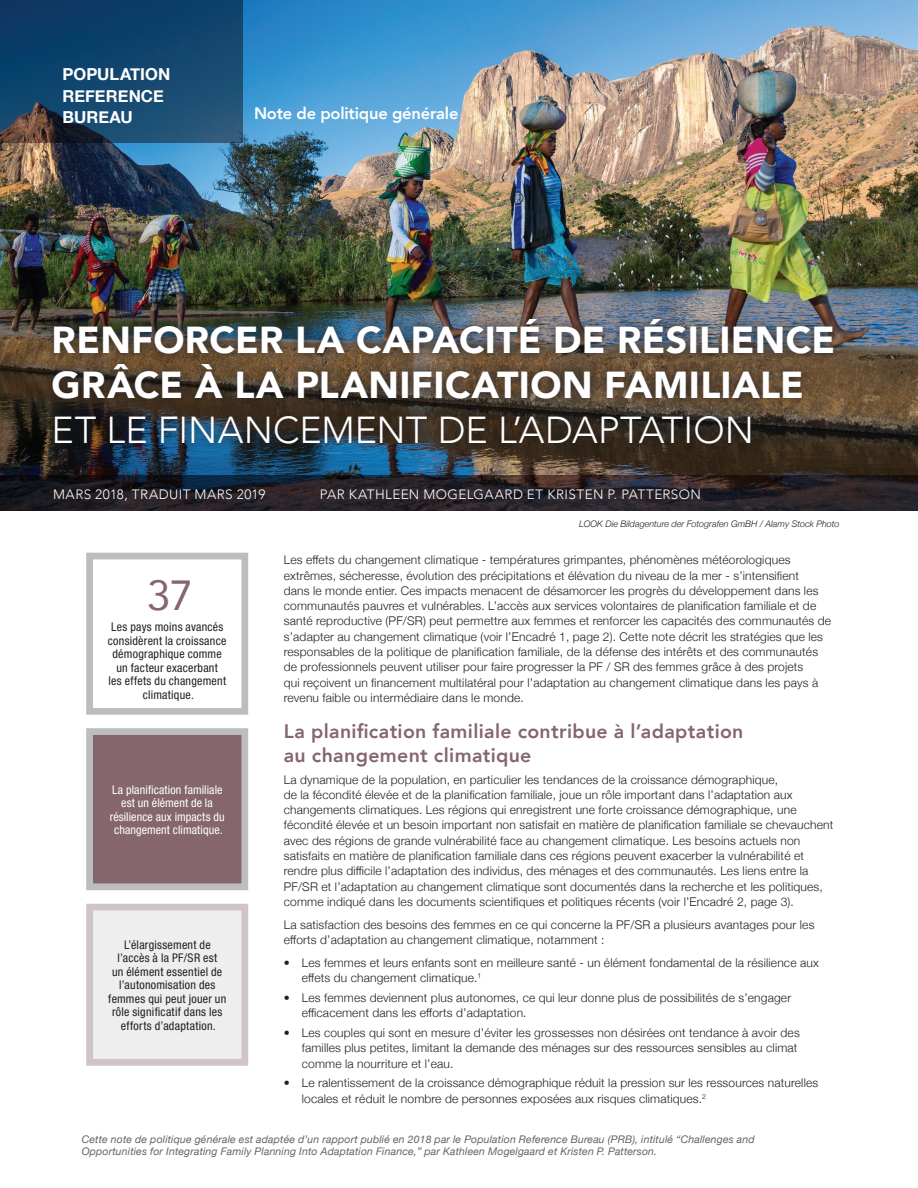
<style>
.page{position:relative;width:918px;height:1188px;background:#fff}
.page>*{position:absolute;margin:0;border:0;box-sizing:border-box;transform-origin:0 0}
.t1{font:42px "Avenir";color:#85666c}
.t2{font:900 37.5px/45px "Avenir";letter-spacing:.01em;color:#fff}
.t3{font:300 37.5px "Avenir";letter-spacing:.005em;color:#fff}
.t4{font:800 19.5px/24px "Avenir";letter-spacing:.02em;color:#85666c}
.t5{font:700 16.5px/21.1px "Helvetica Neue";letter-spacing:.005em;color:#fff}
.t6{font:800 16.5px "Avenir";letter-spacing:-.01em;color:#fff}
.t7{font:300 13.5px "Avenir";letter-spacing:.035em;color:#fff}
.t8{font:300 12px/15.3px "Helvetica Neue";letter-spacing:.015em;color:#231f20}
.t9{font:italic condensed 12px/13.5px "Helvetica Neue 57";letter-spacing:.02em;color:#231f20;text-align:center}
.t10{font:italic condensed 12px/13.5px "Helvetica Neue 57";letter-spacing:.01em;color:#fff;text-align:center}
.t11{font:italic 10.5px/12.6px "Helvetica Neue";letter-spacing:.015em;color:#636366}
.t12{font:italic 300 9px "Helvetica Neue";color:#231f20}
</style>
<div class="page">
<img style="left:0;top:0;width:918px;height:475px">
<svg style="left:0;top:0;width:243px;height:143px;background:#164469"></svg>
<svg style="left:0;top:475px;width:918px;height:36px;background:#252127"></svg>
<div style="left:42px;top:308px;width:802px;height:146px;background:#231f20;opacity:.75"></div>
<div style="left:90px;top:907px;width:155px;height:155px;background:#eeeeef"></div>
<div style="left:86px;top:904px;width:162px;height:162px;border:7px solid #d0c4c4"></div>
<div style="left:90px;top:732px;width:155px;height:155px;background:#85666c"></div>
<div style="left:86px;top:728px;width:162px;height:162px;border:7px solid #bcbdc0"></div>
<div style="left:86px;top:553px;width:162px;height:162px;border:7px solid #bcbdc0"></div>
<h3 class="t5" style="left:62px;top:64px;width:110px">POPULATION<br>REFERENCE<br>BUREAU</h3>
<h3 class="t6" style="left:254px;top:101px;width:206px">Note de politique générale</h3>
<h2 class="t2" style="left:52px;top:316px;width:785px">RENFORCER LA CAPACITÉ DE RÉSILIENCE<br>GRÂCE À LA PLANIFICATION FAMILIALE</h2>
<h2 class="t3" style="left:52px;top:407px;width:704px">ET LE FINANCEMENT DE L’ADAPTATION</h2>
<p class="t7" style="left:53px;top:487px;width:214px">MARS 2018, TRADUIT MARS 2019</p>
<p class="t7" style="left:320px;top:487px;width:383px">PAR KATHLEEN MOGELGAARD ET KRISTEN P. PATTERSON</p>
<h1 class="t1" style="left:147px;top:562px;width:47px">37</h1>
<p class="t9" style="left:108px;top:620px;width:120px">Les pays moins avancés considèrent la croissance démographique comme un facteur exacerbant<br>les effets du changement climatique.</p>
<p class="t10" style="left:110px;top:783px;width:116px">La planification familiale est un élément de la résilience aux impacts du changement climatique.</p>
<p class="t9" style="left:108px;top:938px;width:120px">L’élargissement de l’accès à la PF/SR est<br>un élément essentiel de l’autonomisation des femmes qui peut jouer un rôle significatif dans les efforts d’adaptation.</p>
<p class="t12" style="left:579px;top:517px;width:262px">LOOK Die Bildagenture der Fotografen GmBH / Alamy Stock Photo</p>
<p class="t8" style="left:284px;top:552px;width:549px">Les effets du changement climatique - températures grimpantes, phénomènes météorologiques extrêmes, sécheresse, évolution des précipitations et élévation du niveau de la mer - s’intensifient<br>dans le monde entier. Ces impacts menacent de désamorcer les progrès du développement dans les communautés pauvres et vulnérables. L’accès aux services volontaires de planification familiale et de santé reproductive (PF/SR) peut permettre aux femmes et renforcer les capacités des communautés de s’adapter au changement climatique (voir l’Encadré 1, page 2). Cette note décrit les stratégies que les responsables de la politique de planification familiale, de la défense des intérêts et des communautés de professionnels peuvent utiliser pour faire progresser la PF / SR des femmes grâce à des projets<br>qui reçoivent un financement multilatéral pour l’adaptation au changement climatique dans les pays à revenu faible ou intermédiaire dans le monde.</p>
<h3 class="t4" style="left:284px;top:719px;width:461px">La planification familiale contribue à l’adaptation au changement climatique</h3>
<p class="t8" style="left:284px;top:771px;width:551px">La dynamique de la population, en particulier les tendances de la croissance démographique,<br>de la fécondité élevée et de la planification familiale, joue un rôle important dans l’adaptation aux changements climatiques. Les régions qui enregistrent une forte croissance démographique, une fécondité élevée et un besoin important non satisfait en matière de planification familiale se chevauchent avec des régions de grande vulnérabilité face au changement climatique. Les besoins actuels non satisfaits en matière de planification familiale dans ces régions peuvent exacerber la vulnérabilité et rendre plus difficile l’adaptation des individus, des ménages et des communautés. Les liens entre la PF/SR et l’adaptation au changement climatique sont documentés dans la recherche et les politiques, comme indiqué dans les documents scientifiques et politiques récents (voir l’Encadré 2, page 3).</p>
<p class="t8" style="left:284px;top:916px;width:532px">La satisfaction des besoins des femmes en ce qui concerne la PF/SR a plusieurs avantages pour les efforts d’adaptation au changement climatique, notamment :</p>
<p class="t8" style="left:302px;top:954px;width:519px;text-indent:-18px">• Les femmes et leurs enfants sont en meilleure santé - un élément fondamental de la résilience aux effets du changement climatique.<sup>1</sup></p>
<p class="t8" style="left:302px;top:989px;width:491px;text-indent:-18px">• Les femmes deviennent plus autonomes, ce qui leur donne plus de possibilités de s’engager efficacement dans les efforts d’adaptation.</p>
<p class="t8" style="left:302px;top:1024px;width:499px;text-indent:-18px">• Les couples qui sont en mesure d’éviter les grossesses non désirées ont tendance à avoir des familles plus petites, limitant la demande des ménages sur des ressources sensibles au climat comme la nourriture et l’eau.</p>
<p class="t8" style="left:302px;top:1075px;width:518px;text-indent:-18px">• Le ralentissement de la croissance démographique réduit la pression sur les ressources naturelles locales et réduit le nombre de personnes exposées aux risques climatiques.<sup>2</sup></p>
<p class="t11" style="left:82px;top:1133px;width:674px">Cette note de politique générale est adaptée d’un rapport publié en 2018 par le Population Reference Bureau (PRB), intitulé “Challenges and<br>Opportunities for Integrating Family Planning Into Adaptation Finance,” par Kathleen Mogelgaard et Kristen P. Patterson.</p>
</div>
